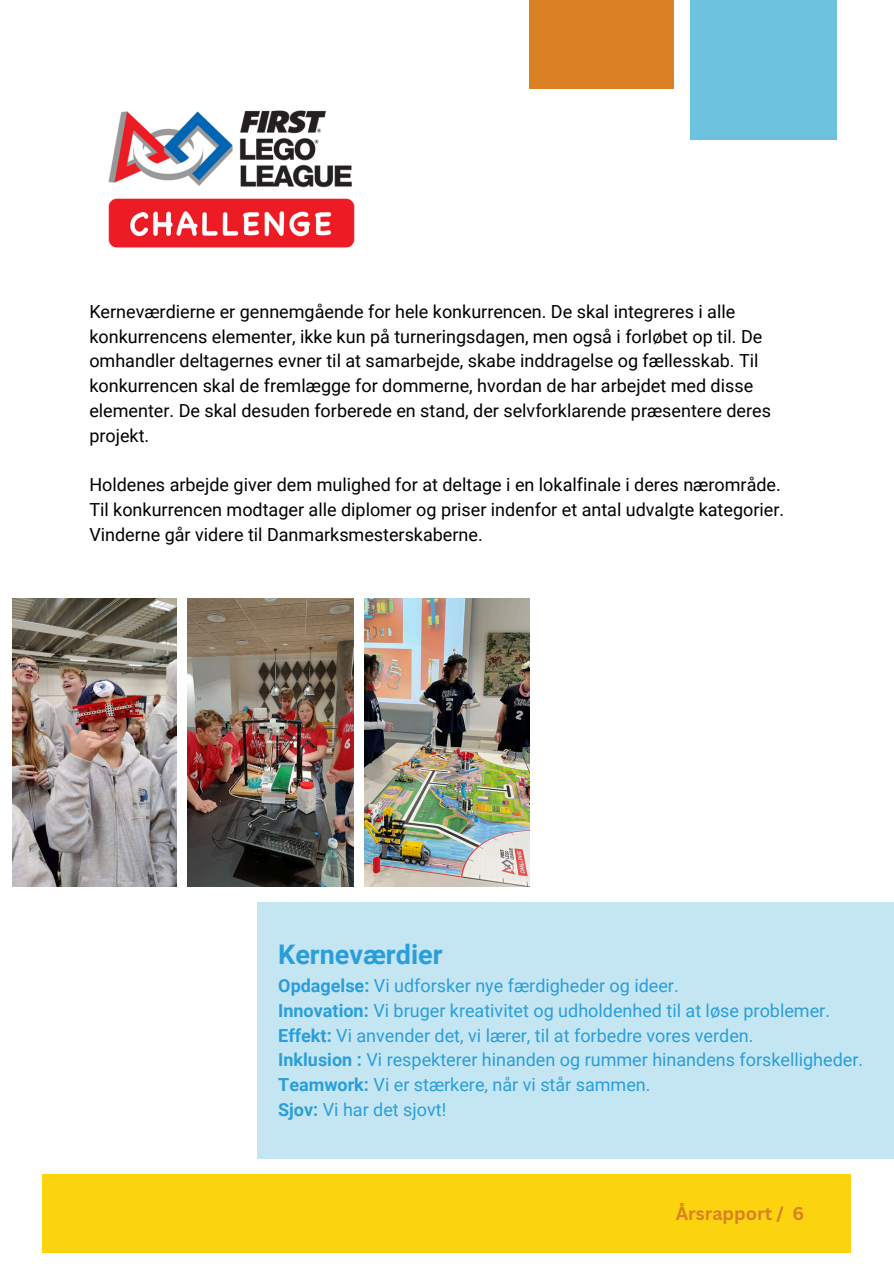
<style>
.page{position:relative;width:894px;height:1264px;background:#fff}
.page>*{position:absolute;margin:0;border:0;box-sizing:border-box;transform-origin:0 0}
.t1{font:700 27px "Roboto";color:#2a9eda}
.t2{font:18px/24.8px "Roboto";color:#000}
.t3{font:18px "Roboto";color:#2a9eda}
.t4{font:700 18px "Canva Sans";color:#d98123}
.s1{font-weight:700}
</style>
<div class="page">
<div style="left:42px;top:1174px;width:808px;height:78px;background:#fbd30e"></div>
<div style="left:257px;top:902px;width:636px;height:256px;background:#c4e6f2"></div>
<img style="left:108px;top:110px;width:247px;height:138px">
<img style="left:12px;top:598px;width:165px;height:288px">
<img style="left:188px;top:598px;width:165px;height:288px">
<img style="left:364px;top:598px;width:165px;height:288px">
<div style="left:689px;top:0;width:146px;height:140px;background:#6cc2df"></div>
<div style="left:529px;top:0;width:144px;height:89px;background:#d98123"></div>
<p class="t2" style="left:89px;top:299px;width:683px">Kerneværdierne er gennemgående for hele konkurrencen. De skal integreres i alle konkurrencens elementer, ikke kun på turneringsdagen, men også i forløbet op til. De omhandler deltagernes evner til at samarbejde, skabe inddragelse og fællesskab. Til konkurrencen skal de fremlægge for dommerne, hvordan de har arbejdet med disse elementer. De skal desuden forberede en stand, der selvforklarende præsentere deres projekt.</p>
<p class="t2" style="left:89px;top:472px;width:696px">Holdenes arbejde giver dem mulighed for at deltage i en lokalfinale i deres nærområde.<br>Til konkurrencen modtager alle diplomer og priser indenfor et antal udvalgte kategorier.<br>Vinderne går videre til Danmarksmesterskaberne.</p>
<p class="t1" style="left:278px;top:938px;width:166px">Kerneværdier</p>
<p class="t3" style="left:278px;top:975px;width:402px"><span class="s1">Opdagelse:</span> Vi udforsker nye færdigheder og ideer.</p>
<p class="t3" style="left:278px;top:1000px;width:553px"><span class="s1">Innovation:</span> Vi bruger kreativitet og udholdenhed til at løse problemer.</p>
<p class="t3" style="left:278px;top:1024px;width:476px"><span class="s1">Effekt:</span> Vi anvender det, vi lærer, til at forbedre vores verden.</p>
<p class="t3" style="left:278px;top:1049px;width:586px"><span class="s1">Inklusion :</span> Vi respekterer hinanden og rummer hinandens forskelligheder.</p>
<p class="t3" style="left:278px;top:1074px;width:374px"><span class="s1">Teamwork:</span> Vi er stærkere, når vi står sammen.</p>
<p class="t3" style="left:278px;top:1099px;width:169px"><span class="s1">Sjov:</span> Vi har det sjovt!</p>
<p class="t4" style="left:675px;top:1200px;width:130px">Årsrapport / 6</p>
</div>
